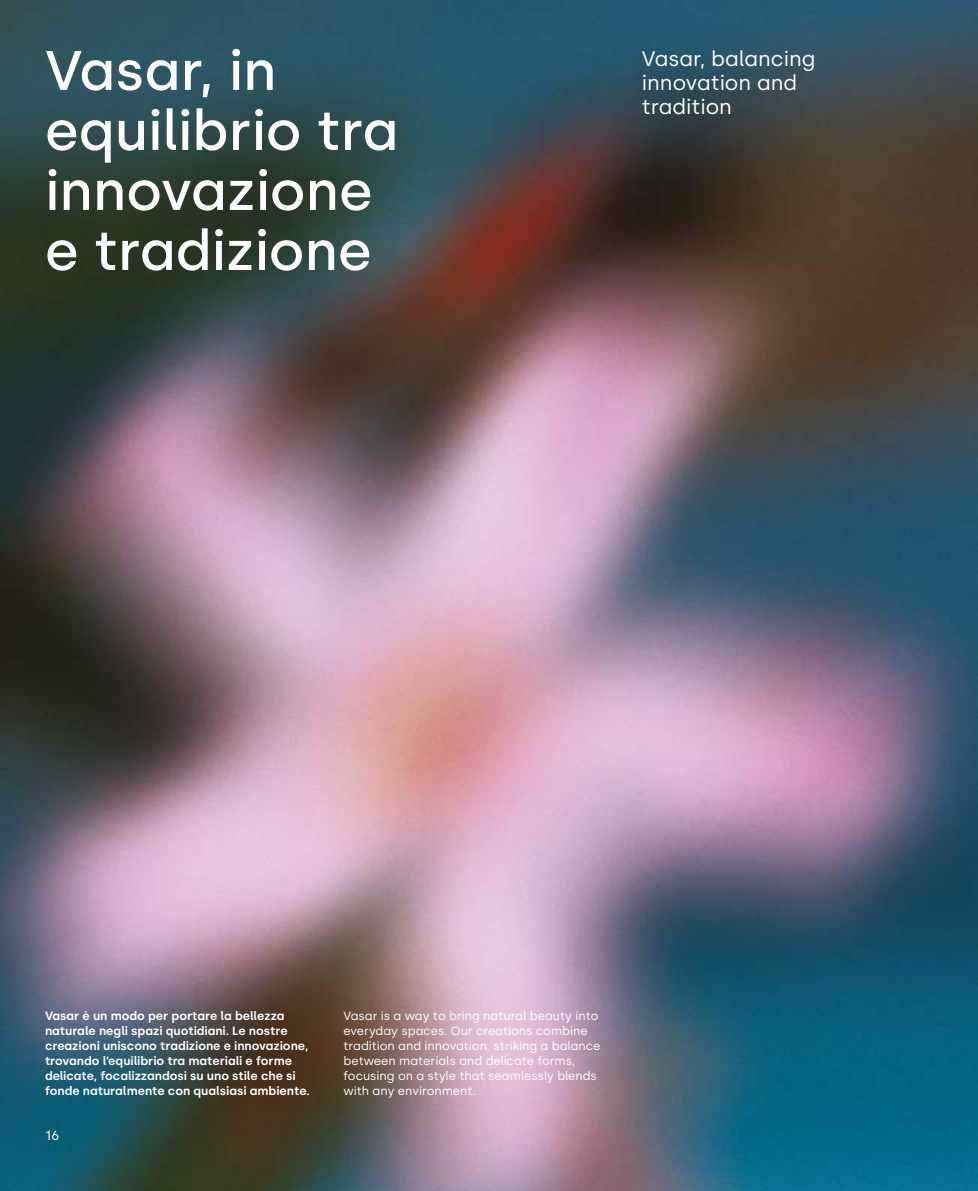
<style>
.page{position:relative;width:978px;height:1191px;background:#fff}
.page>*{position:absolute;margin:0;border:0;box-sizing:border-box;transform-origin:0 0}
.t1{font:500 55.5px/60px "Silka";color:#fff}
.t2{font:21px/24px "Silka";color:#fff}
.t3{font:13.5px "Silka";color:#fff}
.t4{font:600 12px/15px "Silka";color:#fff}
.t5{font:12px/15px "Silka";color:#fff}
</style>
<div class="page">
<img style="left:0;top:0;width:978px;height:1191px">
<h1 class="t1" style="left:45px;top:40px;width:355px">Vasar, in equilibrio tra innovazione e tradizione</h1>
<h2 class="t2" style="left:642px;top:46px;width:175px">Vasar, balancing innovation and tradition</h2>
<p class="t4" style="left:45px;top:1008px;width:266px">Vasar è un modo per portare la bellezza naturale negli spazi quotidiani. Le nostre creazioni uniscono tradizione e innovazione, trovando l’equilibrio tra materiali e forme delicate, focalizzandosi su uno stile che si fonde naturalmente con qualsiasi ambiente.</p>
<p class="t5" style="left:343px;top:1008px;width:259px">Vasar is a way to bring natural beauty into everyday spaces. Our creations combine tradition and innovation, striking a balance between materials and delicate forms, focusing on a style that seamlessly blends with any environment.</p>
<p class="t3" style="left:45px;top:1127px;width:16px">16</p>
</div>
